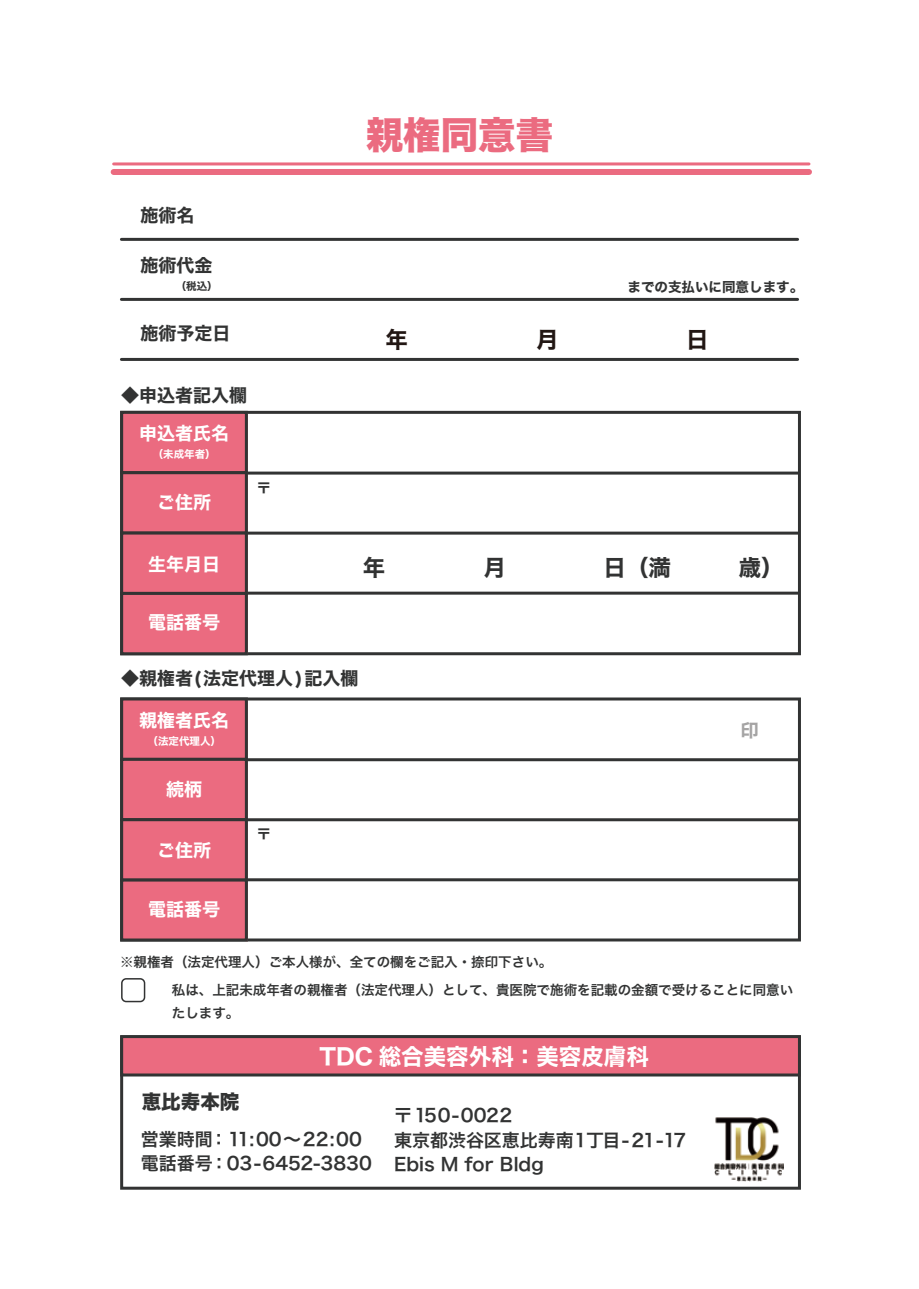
<style>
.page{position:relative;width:919px;height:1289px;background:#fff}
.page>*{position:absolute;margin:0;border:0;box-sizing:border-box;transform-origin:0 0}
.t1{font:37.5px "Hiragino Sans W8";color:#eb6b80}
.t2{font:22.5px "Hiragino Sans W7";color:#fff}
.t3{font:22.5px "Hiragino Sans W7";color:#323333}
.t4{font:22.5px "Hiragino Sans W7";color:#221714}
.t5{font:19.5px "Hiragino Sans W8";color:#323333}
.t6{font:18px/24.3px "Hiragino Sans W6";color:#323333}
.t7{font:18px "Hiragino Sans W7";color:#323333}
.t8{font:18px "Hiragino Sans W7";color:#fff}
.t9{font:18px "Hiragino Sans W7";color:#a5a4a4}
.t10{font:13.5px/22.5px "Hiragino Sans W6";color:#323333}
.t11{font:13.5px "Hiragino Sans W7";color:#323333}
.t12{font:10.5px "Hiragino Sans W7";color:#fff}
.t13{font:10.5px "Hiragino Sans W7";color:#323333}
</style>
<div class="page">
<hr style="left:114px;top:162px;width:695px;height:3px;background:#eb6b80">
<div style="left:114px;top:169px;width:695px;height:6px;background:#eb6b80"></div>
<hr style="left:122px;top:471px;width:675px;height:3px;background:#323333">
<hr style="left:121px;top:358px;width:676px;height:3px;background:#323333">
<div style="left:121px;top:978px;width:24px;height:24px;border:2px solid #323333;border-radius:4px"></div>
<div style="left:120px;top:411px;width:680px;height:244px;border:3px solid #323333"></div>
<hr style="left:122px;top:531px;width:675px;height:3px;background:#323333">
<hr style="left:122px;top:591px;width:675px;height:3px;background:#323333">
<div style="left:120px;top:411px;width:128px;height:63px;background:#eb6b80;border:3px solid #323333"></div>
<div style="left:120px;top:471px;width:128px;height:63px;background:#eb6b80;border:3px solid #323333"></div>
<div style="left:120px;top:531px;width:128px;height:64px;background:#eb6b80;border:3px solid #323333"></div>
<div style="left:120px;top:592px;width:128px;height:63px;background:#eb6b80;border:3px solid #323333"></div>
<hr style="left:122px;top:758px;width:675px;height:3px;background:#323333">
<div style="left:120px;top:697px;width:680px;height:244px;border:3px solid #323333"></div>
<hr style="left:122px;top:818px;width:675px;height:3px;background:#323333">
<hr style="left:122px;top:878px;width:675px;height:3px;background:#323333">
<div style="left:120px;top:697px;width:128px;height:63px;background:#eb6b80;border:3px solid #323333"></div>
<div style="left:120px;top:757px;width:128px;height:64px;background:#eb6b80;border:3px solid #323333"></div>
<div style="left:120px;top:818px;width:128px;height:63px;background:#eb6b80;border:3px solid #323333"></div>
<div style="left:120px;top:878px;width:128px;height:63px;background:#eb6b80;border:3px solid #323333"></div>
<div style="left:120px;top:1035px;width:680px;height:154px;border:3px solid #323333"></div>
<div style="left:120px;top:1035px;width:680px;height:41px;background:#eb6b80;border:3px solid #323333"></div>
<hr style="left:121px;top:298px;width:676px;height:3px;background:#323333">
<hr style="left:121px;top:238px;width:676px;height:3px;background:#323333">
<img style="left:714px;top:1117px;width:69px;height:64px">
<h3 class="t7" style="left:140px;top:201px;width:55px">施術名</h3>
<h3 class="t7" style="left:140px;top:251px;width:73px">施術代金</h3>
<p class="t13" style="left:176px;top:278px;width:43px">（税込）</p>
<h3 class="t7" style="left:140px;top:319px;width:91px">施術予定日</h3>
<h3 class="t7" style="left:121px;top:381px;width:128px">◆申込者記入欄</h3>
<h3 class="t8" style="left:139px;top:419px;width:91px">申込者氏名</h3>
<p class="t12" style="left:153px;top:446px;width:64px">（未成年者）</p>
<h3 class="t8" style="left:157px;top:488px;width:55px">ご住所</h3>
<p class="t11" style="left:257px;top:477px;width:15px">〒</p>
<h3 class="t8" style="left:148px;top:549px;width:73px">生年月日</h3>
<h3 class="t8" style="left:148px;top:608px;width:73px">電話番号</h3>
<h1 class="t1" style="left:365px;top:114px;width:189px">親権同意書</h1>
<p class="t11" style="left:627px;top:276px;width:177px">までの支払いに同意します。</p>
<h2 class="t4" style="left:385px;top:322px;width:24px">年</h2>
<h2 class="t4" style="left:536px;top:322px;width:24px">月</h2>
<h2 class="t4" style="left:686px;top:322px;width:24px">日</h2>
<h2 class="t3" style="left:363px;top:550px;width:24px">年</h2>
<h2 class="t3" style="left:483px;top:550px;width:24px">月</h2>
<h2 class="t3" style="left:603px;top:550px;width:181px">日（満　　　歳）</h2>
<h3 class="t7" style="left:121px;top:664px;width:239px">◆親権者(法定代理人)記入欄</h3>
<h3 class="t8" style="left:139px;top:706px;width:91px">親権者氏名</h3>
<p class="t12" style="left:147px;top:732px;width:75px">（法定代理人）</p>
<h3 class="t8" style="left:166px;top:774px;width:37px">続柄</h3>
<h3 class="t8" style="left:157px;top:836px;width:55px">ご住所</h3>
<h3 class="t8" style="left:148px;top:894px;width:73px">電話番号</h3>
<p class="t11" style="left:257px;top:823px;width:15px">〒</p>
<p class="t10" style="left:120px;top:950px;width:433px">※親権者（法定代理人）ご本人様が、全ての欄をご記入・捺印下さい。</p>
<h3 class="t9" style="left:740px;top:716px;width:19px">印</h3>
<p class="t10" style="left:172px;top:978px;width:622px">私は、上記未成年者の親権者（法定代理人）として、貴医院で施術を記載の金額で受けることに同意いたします。</p>
<h2 class="t2" style="left:319px;top:1039px;width:331px">TDC 総合美容外科：美容皮膚科</h2>
<h3 class="t5" style="left:142px;top:1090px;width:99px">恵比寿本院</h3>
<h3 class="t6" style="left:141px;top:1126px;width:222px">営業時間：11:00～22:00</h3>
<h3 class="t6" style="left:141px;top:1150px;width:232px">電話番号：03-6452-3830</h3>
<h3 class="t6" style="left:394px;top:1102px;width:293px">〒150-0022<br>東京都渋谷区恵比寿南1丁目-21-17<br>Ebis M for Bldg</h3>
</div>
